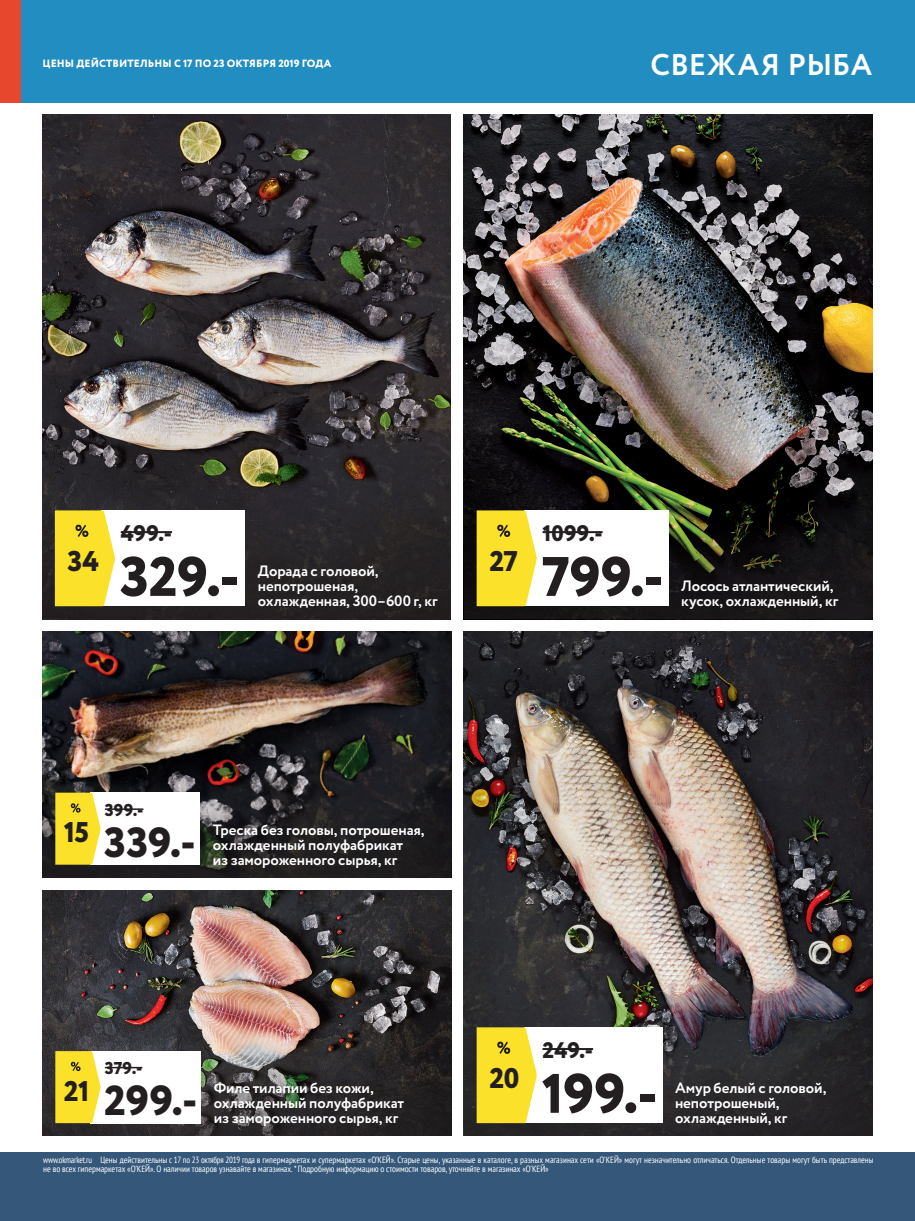
<style>
.page{position:relative;width:915px;height:1221px;background:#fff}
.page>*{position:absolute;margin:0;border:0;box-sizing:border-box;transform-origin:0 0}
.fresh_dominant_red{font:800 55.5px "Circe";letter-spacing:-.005em;color:#231f20}
.fresh_red{font:800 42px "Circe";letter-spacing:-.005em;color:#231f20}
.t1{font:700 30px "Circe";letter-spacing:.005em;color:#fff}
.fresh_discount{font:800 28.5px "Circe";letter-spacing:-.02em;color:#231f20}
.fresh_dominant_black{font:800 22.5px "Circe";letter-spacing:.01em;color:#231f20}
.fresh_black{font:800 17.1px "Circe";color:#231f20}
.fresh_dominant_text{font:700 15px/15px "Circe";letter-spacing:-.005em;color:#fff}
.t2{font:800 10.5px "Circe";letter-spacing:.01em;color:#fff}
.t3{font:condensed 9px/9px "PT Sans";color:#fff;scale:.95 1}
</style>
<div class="page">
<div style="left:0;top:1152px;width:21px;height:68px;background:#34577a"></div>
<div style="left:21px;top:1152px;width:893px;height:68px;background:#34577a"></div>
<div style="left:21px;top:0;width:893px;height:102px;background:#218dc0"></div>
<div style="left:0;top:0;width:21px;height:102px;background:#e7472d"></div>
<img style="left:42px;top:115px;width:408px;height:405px">
<div style="left:42px;top:520px;width:408px;height:99px;background:#231f20"></div>
<div style="left:102px;top:510px;width:143px;height:96px;background:#fff"></div>
<hr style="left:121px;top:531px;width:51px;height:2px;background:#231f20">
<svg style="left:55px;top:510px;width:60px;height:96px;background:#f7e03d"></svg>
<img style="left:43px;top:631px;width:408px;height:161px">
<svg style="left:43px;top:792px;width:408px;height:85px;background:#262426"></svg>
<div style="left:91px;top:792px;width:109px;height:72px;background:#fff"></div>
<hr style="left:105px;top:808px;width:38px;height:1px;background:#231f20">
<svg style="left:55px;top:792px;width:45px;height:72px;background:#f5de3b"></svg>
<img style="left:43px;top:890px;width:408px;height:160px">
<svg style="left:43px;top:1050px;width:408px;height:85px;background:#353333"></svg>
<div style="left:91px;top:1051px;width:110px;height:72px;background:#fff"></div>
<hr style="left:105px;top:1066px;width:37px;height:2px;background:#231f20">
<svg style="left:55px;top:1051px;width:45px;height:72px;background:#f6df3b"></svg>
<img style="left:463px;top:115px;width:409px;height:405px">
<svg style="left:463px;top:520px;width:409px;height:99px;background:#191815"></svg>
<div style="left:523px;top:510px;width:145px;height:96px;background:#fff"></div>
<hr style="left:542px;top:531px;width:60px;height:2px;background:#231f20">
<svg style="left:476px;top:510px;width:60px;height:96px;background:#f4dd3a"></svg>
<img style="left:463px;top:631px;width:409px;height:406px">
<svg style="left:463px;top:1037px;width:409px;height:98px;background:#29282b"></svg>
<div style="left:523px;top:1027px;width:139px;height:96px;background:#fff"></div>
<hr style="left:542px;top:1047px;width:51px;height:2px;background:#231f20">
<svg style="left:476px;top:1027px;width:60px;height:96px;background:#f5de3a"></svg>
<p class="t2" style="left:43px;top:57px;width:290px">ЦЕНЫ ДЕЙСТВИТЕЛЬНЫ С 17 ПО 23 ОКТЯБРЯ 2019 ГОДА</p>
<h3 class="t1" style="left:650px;top:45px;width:223px">СВЕЖАЯ РЫБА</h3>
<p class="fresh_discount" style="left:68px;top:542px;width:33px">34</p>
<p class="fresh_dominant_black" style="left:121px;top:518px;width:53px">499.-</p>
<p class="fresh_dominant_red" style="left:120px;top:539px;width:121px">329.-</p>
<p class="fresh_dominant_text" style="left:258px;top:564px;width:181px">Дорада с головой, непотрошеная, охлажденная, 300–600 г, кг</p>
<p class="fresh_discount" style="left:489px;top:542px;width:30px">27</p>
<p class="fresh_dominant_black" style="left:542px;top:518px;width:62px">1099.-</p>
<p class="fresh_dominant_red" style="left:541px;top:539px;width:123px">799.-</p>
<p class="fresh_dominant_text" style="left:681px;top:579px;width:159px">Лосось атлантический, кусок, охлажденный, кг</p>
<p class="fresh_black" style="left:105px;top:798px;width:40px">399.-</p>
<p class="fresh_discount" style="left:64px;top:813px;width:27px">15</p>
<p class="fresh_dominant_text" style="left:213px;top:822px;width:213px">Треска без головы, потрошеная, охлажденный полуфабрикат<br>из замороженного сырья, кг</p>
<p class="fresh_red" style="left:104px;top:813px;width:93px">339.-</p>
<p class="fresh_dominant_black" style="left:542px;top:1034px;width:52px">249.-</p>
<p class="fresh_black" style="left:105px;top:1056px;width:39px">379.-</p>
<p class="fresh_discount" style="left:64px;top:1071px;width:27px">21</p>
<p class="fresh_dominant_text" style="left:214px;top:1081px;width:192px">Филе тилапии без кожи, охлажденный полуфабрикат из замороженного сырья, кг</p>
<p class="fresh_red" style="left:104px;top:1072px;width:95px">299.-</p>
<p class="fresh_discount" style="left:489px;top:1058px;width:31px">20</p>
<p class="fresh_dominant_red" style="left:541px;top:1056px;width:117px">199.-</p>
<p class="fresh_dominant_text" style="left:674px;top:1081px;width:153px">Амур белый с головой, непотрошеный, охлажденный, кг</p>
<p class="t3" style="left:43px;top:1154px;width:875px">www.okmarket.ru Цены действительны с 17 по 23 октября 2019 года в гипермаркетах и супермаркетах «О’КЕЙ». Старые цены, указанные в каталоге, в разных магазинах сети «О’КЕЙ» могут незначительно отличаться. Отдельные товары могут быть представлены не во всех гипермаркетах «О’КЕЙ». О наличии товаров узнавайте в магазинах. * Подробную информацию о стоимости товаров, уточняйте в магазинах «О’КЕЙ»</p>
</div>
